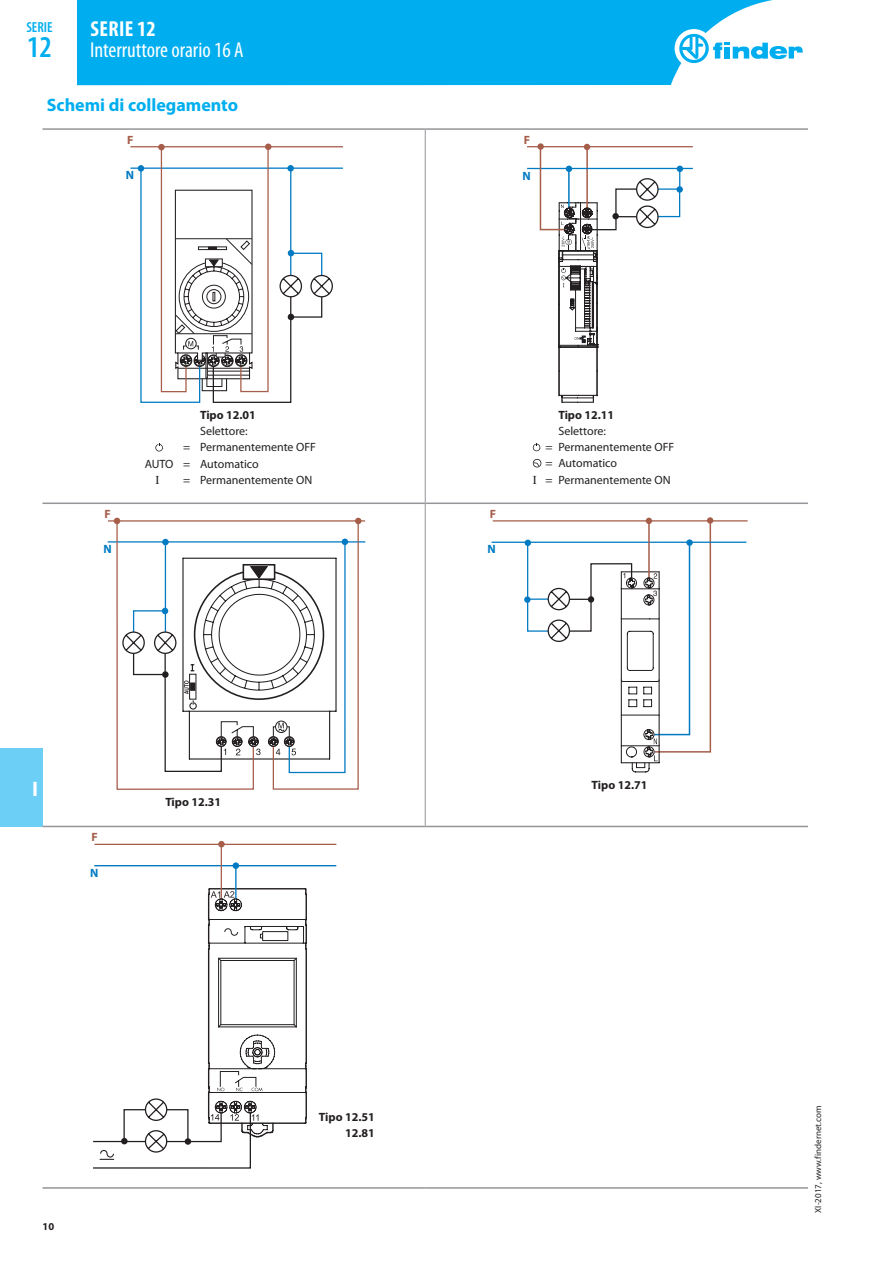
<style>
.page{position:relative;width:893px;height:1263px;background:#fff}
.page>*{position:absolute;margin:0;border:0;box-sizing:border-box;transform-origin:0 0}
.t1{font:600 condensed 30.3px "Myriad Pro";color:#00aeef}
.t2{font:condensed 21.75px "Myriad Pro";color:#fff}
.t3{font:700 condensed 21.75px "Myriad Pro";letter-spacing:.02em;color:#fff}
.t4{font:700 21px "Myriad Pro";color:#fff}
.t5{font:700 18px "Myriad Pro";color:#00aeef}
.t6{font:600 condensed 14.55px "Myriad Pro";color:#00aeef}
.t7{font:12px "Myriad Pro";color:#231f20}
.t8{font:700 12px/16.2px "Myriad Pro";color:#231f20;text-align:right}
.t9{font:700 12px "Myriad Pro";color:#a65d4a}
.t10{font:700 12px "Myriad Pro";color:#007ac2}
.t11{font:12px "Times";color:#231f20}
.t12{font:700 10.5px "Myriad Pro";color:#231f20}
.t13{font:9px "Myriad Pro";color:#231f20}
.s1{font-family:"Times"}
</style>
<div class="page">
<div style="left:0;top:748px;width:43px;height:79px;background:#6bcff6"></div>
<div style="left:77px;top:0;width:696px;height:85px;background:#00aeef"></div>
<div style="left:675px;top:29px;width:38px;height:39px;background:#fff;border-radius:50%"></div>
<svg style="left:679px;top:34px;width:124px;height:29px"></svg>
<hr style="left:43px;top:128px;width:382px;height:2px;background:#939598">
<hr style="left:425px;top:128px;width:383px;height:2px;background:#939598">
<hr style="left:43px;top:1187px;width:382px;height:2px;background:#939598">
<hr style="left:425px;top:1187px;width:383px;height:2px;background:#939598">
<hr style="left:425px;top:130px;width:1px;height:372px;background:#939598">
<hr style="left:425px;top:504px;width:1px;height:322px;background:#939598">
<hr style="left:43px;top:502px;width:382px;height:2px;background:#939598">
<hr style="left:425px;top:502px;width:383px;height:2px;background:#939598">
<hr style="left:43px;top:826px;width:382px;height:1px;background:#939598">
<hr style="left:425px;top:826px;width:383px;height:1px;background:#939598">
<div style="left:138px;top:165px;width:6px;height:7px;background:#007ac2;border-radius:50%"></div>
<hr style="left:130px;top:146px;width:213px;height:1px;background:#a65d4a">
<hr style="left:130px;top:168px;width:213px;height:1px;background:#007ac2">
<svg style="left:140px;top:144px;width:194px;height:259px"></svg>
<svg style="left:155px;top:443px;width:8px;height:8px"></svg>
<hr style="left:527px;top:168px;width:166px;height:1px;background:#007ac2">
<hr style="left:527px;top:146px;width:166px;height:1px;background:#a65d4a">
<svg style="left:539px;top:144px;width:144px;height:259px"></svg>
<svg style="left:533px;top:443px;width:7px;height:8px"></svg>
<svg style="left:533px;top:459px;width:8px;height:8px"></svg>
<hr style="left:108px;top:541px;width:257px;height:1px;background:#007ac2">
<hr style="left:108px;top:520px;width:257px;height:2px;background:#a65d4a">
<svg style="left:114px;top:518px;width:247px;height:272px"></svg>
<hr style="left:492px;top:542px;width:254px;height:1px;background:#007ac2">
<hr style="left:493px;top:520px;width:255px;height:1px;background:#a65d4a">
<svg style="left:525px;top:518px;width:187px;height:254px"></svg>
<div style="left:643px;top:594px;width:11px;height:11px;border:1px solid #231f20;border-radius:50%"></div>
<hr style="left:235px;top:866px;width:2px;height:33px;background:#007ac2">
<div style="left:218px;top:841px;width:7px;height:6px;background:#a65d4a;border-radius:50%"></div>
<hr style="left:94px;top:844px;width:242px;height:1px;background:#a65d4a">
<hr style="left:94px;top:865px;width:242px;height:1px;background:#007ac2">
<div style="left:233px;top:862px;width:6px;height:7px;background:#007ac2;border-radius:50%"></div>
<hr style="left:221px;top:845px;width:1px;height:54px;background:#a65d4a">
<svg style="left:93px;top:888px;width:214px;height:280px"></svg>
<p class="t6" style="left:26px;top:19px;width:28px">SERIE</p>
<h1 class="t1" style="left:27px;top:30px;width:26px">12</h1>
<h2 class="t3" style="left:90px;top:16px;width:67px">SERIE 12</h2>
<h2 class="t2" style="left:90px;top:37px;width:155px">Interruttore orario 16 A</h2>
<h3 class="t5" style="left:47px;top:93px;width:193px">Schemi di collegamento</h3>
<p class="t9" style="left:127px;top:132px;width:8px">F</p>
<p class="t10" style="left:126px;top:167px;width:10px">N</p>
<p class="t9" style="left:105px;top:506px;width:8px">F</p>
<p class="t10" style="left:104px;top:541px;width:10px">N</p>
<p class="t8" style="left:200px;top:406px;width:57px">Tipo 12.01</p>
<p class="t7" style="left:200px;top:424px;width:49px">Selettore:</p>
<p class="t7" style="left:183px;top:440px;width:135px">= Permanentemente OFF</p>
<p class="t7" style="left:145px;top:456px;width:115px">AUTO = Automatico</p>
<p class="t11" style="left:155px;top:469px;width:5px">I</p>
<p class="t7" style="left:183px;top:472px;width:131px">= Permanentemente ON</p>
<h3 class="t4" style="left:32px;top:775px;width:7px">I</h3>
<p class="t9" style="left:91px;top:829px;width:8px">F</p>
<p class="t10" style="left:90px;top:865px;width:10px">N</p>
<p class="t8" style="left:165px;top:793px;width:57px">Tipo 12.31</p>
<p class="t12" style="left:43px;top:1219px;width:13px">10</p>
<p class="t8" style="left:319px;top:1108px;width:57px">Tipo 12.51<br>12.81</p>
<p class="t9" style="left:524px;top:132px;width:8px">F</p>
<p class="t10" style="left:522px;top:168px;width:10px">N</p>
<p class="t9" style="left:490px;top:506px;width:8px">F</p>
<p class="t10" style="left:487px;top:541px;width:10px">N</p>
<p class="t8" style="left:558px;top:406px;width:57px">Tipo 12.11</p>
<p class="t7" style="left:558px;top:424px;width:49px">Selettore:</p>
<p class="t7" style="left:546px;top:440px;width:130px">= Permanentemente OFF</p>
<p class="t7" style="left:546px;top:456px;width:73px">= Automatico</p>
<p class="t7" style="left:533px;top:472px;width:139px"><span class="s1">I</span> = Permanentemente ON</p>
<p class="t8" style="left:592px;top:776px;width:57px">Tipo 12.71</p>
<p class="t13" style="left:812px;top:1213px;width:108px;rotate:-90deg">XI-2017, www.findernet.com</p>
</div>
